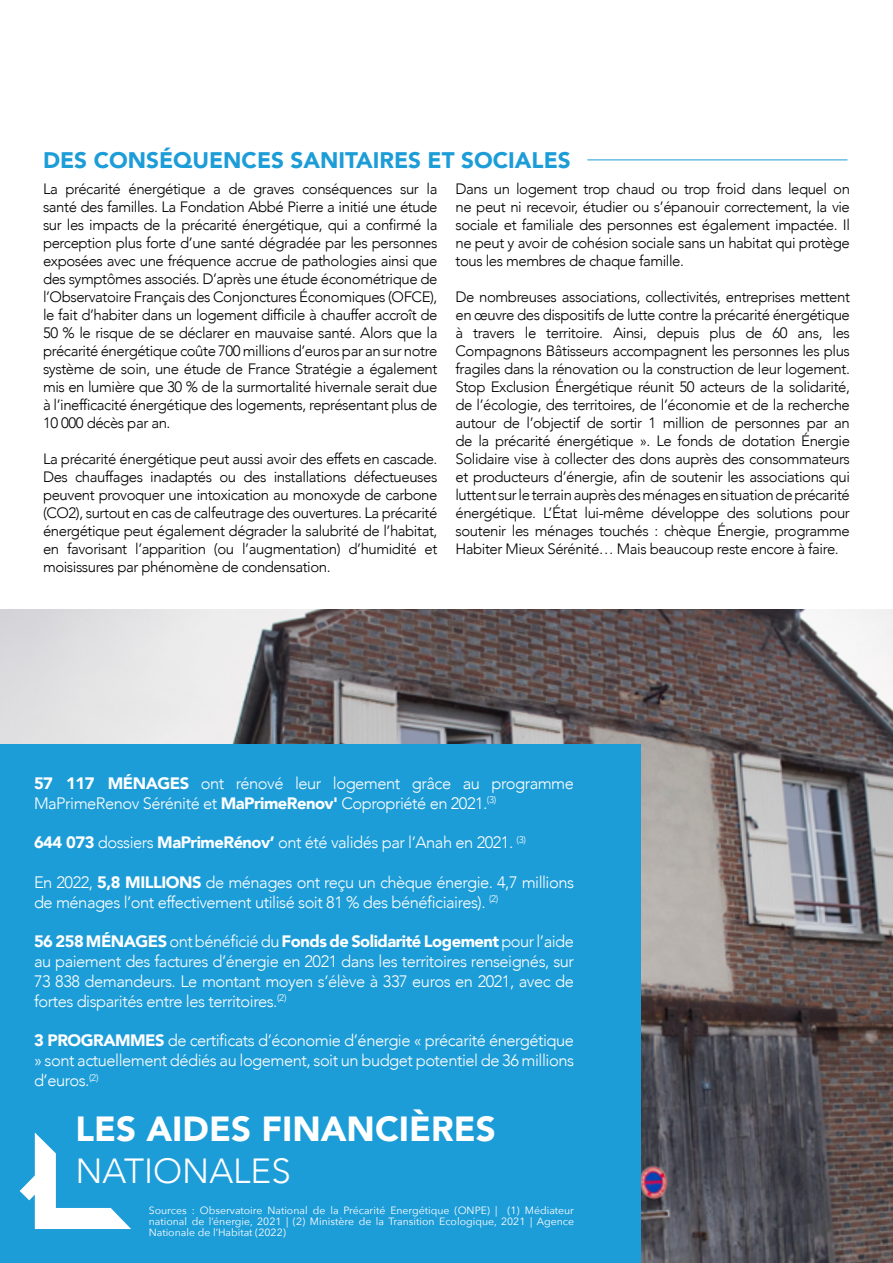
<style>
.page{position:relative;width:893px;height:1263px;background:#fff}
.page>*{position:absolute;margin:0;border:0;box-sizing:border-box;transform-origin:0 0}
.t1{font:900 34.8px "Avenir";color:#fff}
.t2{font:300 34.8px "Avenir";color:#fff}
.t3{font:900 22.5px "Avenir";color:#1d9dd8}
.t4{font:300 16.5px/19.8px "Avenir";letter-spacing:-.03em;color:#fff}
.t5{font:300 15px/18px "Avenir";letter-spacing:-.03em;color:#000;text-align:justify}
.t6{font:10.5px/11.4px "Avenir Next";color:#fff;text-align:justify}
.s1{font-weight:900}
</style>
<div class="page">
<img style="left:0;top:609px;width:893px;height:654px">
<div style="left:0;top:744px;width:641px;height:519px;background:#1d9dd8"></div>
<hr style="left:587px;top:159px;width:260px;height:1px;background:#1d9dd8">
<svg style="left:20px;top:1132px;width:111px;height:97px"></svg>
<h2 class="t3" style="left:43px;top:141px;width:529px">DES CONSÉQUENCES SANITAIRES ET SOCIALES</h2>
<p class="t5" style="left:43px;top:180px;width:396px">La précarité énergétique a de graves conséquences sur la santé des familles. La Fondation Abbé Pierre a initié une étude sur les impacts de la précarité énergétique, qui a confirmé la perception plus forte d’une santé dégradée par les personnes exposées avec une fréquence accrue de pathologies ainsi que des symptômes associés. D’après une étude économétrique de l’Observatoire Français des Conjonctures Économiques (OFCE), le fait d’habiter dans un logement difficile à chauffer accroît de 50 % le risque de se déclarer en mauvaise santé. Alors que la précarité énergétique coûte 700 millions d’euros par an sur notre système de soin, une étude de France Stratégie a également mis en lumière que 30 % de la surmortalité hivernale serait due à l’inefficacité énergétique des logements, représentant plus de 10 000 décès par an.</p>
<p class="t5" style="left:43px;top:450px;width:396px">La précarité énergétique peut aussi avoir des effets en cascade.<br>Des chauffages inadaptés ou des installations défectueuses peuvent provoquer une intoxication au monoxyde de carbone (CO2), surtout en cas de calfeutrage des ouvertures. La précarité énergétique peut également dégrader la salubrité de l’habitat, en favorisant l’apparition (ou l’augmentation) d’humidité et moisissures par phénomène de condensation.</p>
<p class="t5" style="left:455px;top:180px;width:396px">Dans un logement trop chaud ou trop froid dans lequel on ne peut ni recevoir, étudier ou s’épanouir correctement, la vie sociale et familiale des personnes est également impactée. Il ne peut y avoir de cohésion sociale sans un habitat qui protège tous les membres de chaque famille.</p>
<p class="t5" style="left:455px;top:288px;width:396px">De nombreuses associations, collectivités, entreprises mettent en œuvre des dispositifs de lutte contre la précarité énergétique à travers le territoire. Ainsi, depuis plus de 60 ans, les Compagnons Bâtisseurs accompagnent les personnes les plus fragiles dans la rénovation ou la construction de leur logement.<br>Stop Exclusion Énergétique réunit 50 acteurs de la solidarité, de l’écologie, des territoires, de l’économie et de la recherche autour de l’objectif de sortir 1 million de personnes par an de la précarité énergétique ». Le fonds de dotation Énergie Solidaire vise à collecter des dons auprès des consommateurs et producteurs d’énergie, afin de soutenir les associations qui luttent sur le terrain auprès des ménages en situation de précarité énergétique. L’État lui-même développe des solutions pour soutenir les ménages touchés : chèque Énergie, programme Habiter Mieux Sérénité… Mais beaucoup reste encore à faire.</p>
<p class="t4" style="left:34px;top:773px;width:541px"><span class="s1">57 117 MÉNAGES</span> ont rénové leur logement grâce au programme<br>MaPrimeRenov Sérénité et <span class="s1">MaPrimeRenov'</span> Copropriété en 2021.<sup>(3)</sup></p>
<p class="t4" style="left:34px;top:833px;width:493px"><span class="s1">644 073</span> dossiers <span class="s1">MaPrimeRénov’</span> ont été validés par l’Anah en 2021. <sup>(3)</sup></p>
<p class="t4" style="left:34px;top:872px;width:542px">En 2022, <span class="s1">5,8 MILLIONS</span> de ménages ont reçu un chèque énergie. 4,7 millions de ménages l’ont effectivement utilisé soit 81 % des bénéficiaires). <sup>(2)</sup></p>
<p class="t4" style="left:34px;top:932px;width:542px;text-align:justify"><span class="s1">56 258MÉNAGES</span> ont bénéficié du <span class="s1">Fonds de Solidarité Logement</span> pour l’aide au paiement des factures d’énergie en 2021 dans les territoires renseignés, sur 73 838 demandeurs. Le montant moyen s’élève à 337 euros en 2021, avec de fortes disparités entre les territoires.<sup>(2)</sup></p>
<p class="t4" style="left:34px;top:1031px;width:542px;text-align:justify"><span class="s1">3 PROGRAMMES</span> de certificats d’économie d’énergie « précarité énergétique » sont actuellement dédiés au logement, soit un budget potentiel de 36 millions d’euros.<sup>(2)</sup></p>
<h1 class="t1" style="left:75px;top:1099px;width:422px">LES AIDES FINANCIÈRES</h1>
<h1 class="t2" style="left:75px;top:1150px;width:217px">NATIONALES</h1>
<p class="t6" style="left:149px;top:1204px;width:427px">Sources : Observatoire National de la Précarité Energétique (ONPE) | (1) Médiateur national de l’énergie, 2021 | (2) Ministère de la Transition Ecologique, 2021 | Agence Nationale de l’Habitat (2022)</p>
</div>
